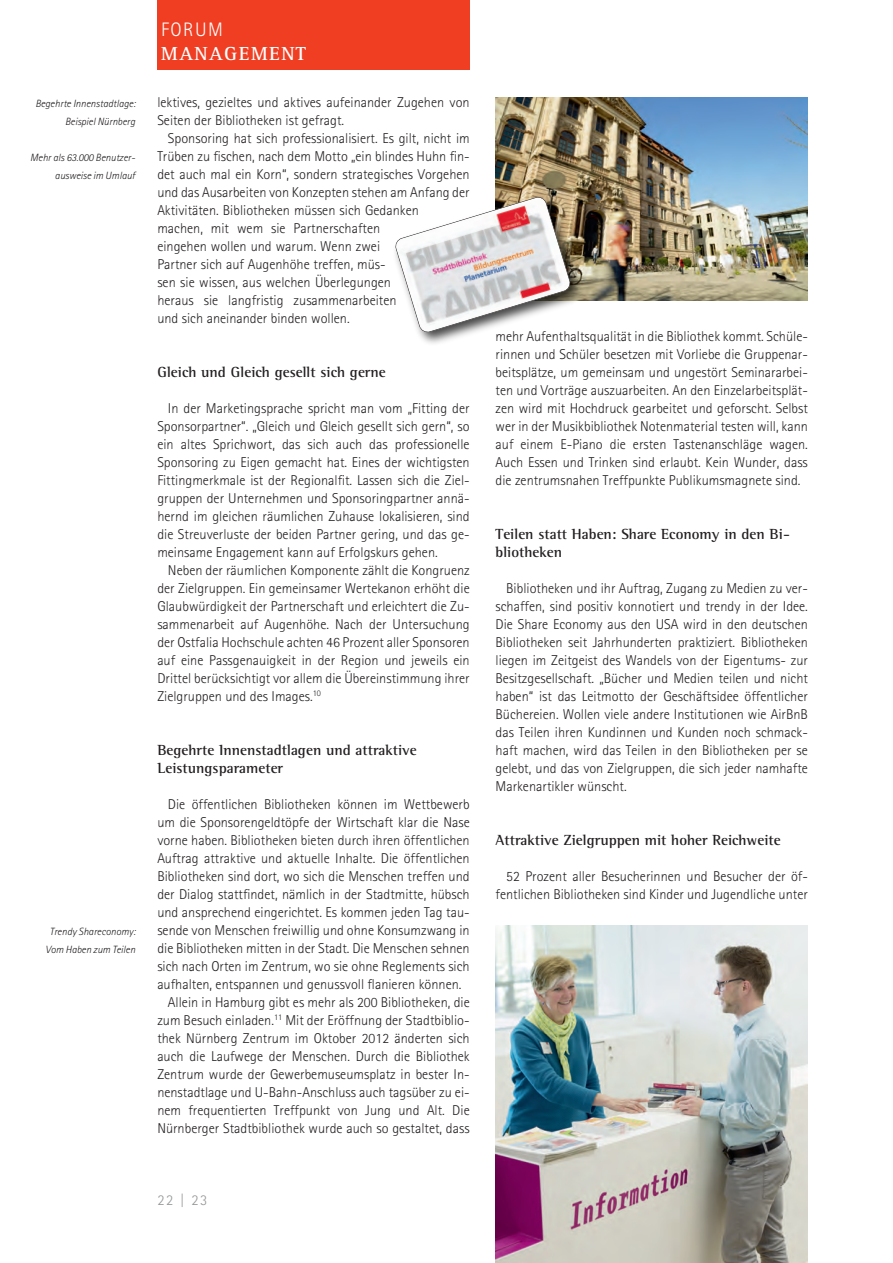
<style>
.page{position:relative;width:893px;height:1263px;background:#fff}
.page>*{position:absolute;margin:0;border:0;box-sizing:border-box;transform-origin:0 0}
.t1{font:700 19.5px "Rotis Serif Std";letter-spacing:.075em;color:#fff}
.t2{font:300 19.5px "Rotis Sans Serif Std";letter-spacing:.075em;color:#fff}
.t3{font:700 15px/18px "Rotis Semi Serif Std";color:#231f20}
.t4{font:300 15px "Rotis Sans Serif Std";color:#939598}
.t5{font:300 14.25px/18px "Rotis Sans Serif Std";color:#231f20;text-align:justify}
.t6{font:italic 300 10.5px/18px "Rotis Sans Serif Std";color:#231f20;text-align:right}
</style>
<div class="page">
<div style="left:157px;top:0;width:313px;height:69px;background:#ef3e22"></div>
<img style="left:495px;top:925px;width:313px;height:338px">
<img style="left:495px;top:97px;width:313px;height:203px">
<img style="left:419px;top:185px;width:175px;height:159px">
<svg style="left:395px;top:196px;width:176px;height:137px"></svg>
<p class="t6" style="left:35px;top:96px;width:101px">Begehrte Innenstadtlage:<br>Beispiel Nürnberg</p>
<p class="t6" style="left:30px;top:150px;width:106px">Mehr als 63.000 Benutzer&shy;ausweise im Umlauf</p>
<p class="t6" style="left:45px;top:924px;width:91px;text-align:center">Trendy Shareconomy:<br>Vom Haben zum Teilen</p>
<h1 class="t2" style="left:161px;top:23px;width:63px">FORUM</h1>
<h1 class="t1" style="left:161px;top:47px;width:146px">MANAGEMENT</h1>
<p class="t5" style="left:157px;top:95px;width:314px">lektives, gezieltes und aktives aufeinander Zugehen von<br>Seiten der Bibliotheken ist gefragt.</p>
<p class="t5" style="left:157px;top:131px;width:314px;text-align:left;text-indent:11px">Sponsoring hat sich professionalisiert. Es gilt, nicht im Trüben zu fischen, nach dem Motto „ein blindes Huhn fin&shy;det auch mal ein Korn“, sondern strategisches Vorgehen und das Ausarbeiten von Konzepten stehen am Anfang der Aktivitäten. Bibliotheken müssen sich Gedanken<br>machen, mit wem sie Partnerschaften<br>eingehen wollen und warum. Wenn zwei<br>Partner sich auf Augenhöhe treffen, müs-<br>sen sie wissen, aus welchen Überlegungen<br>heraus sie langfristig zusammenarbeiten<br>und sich aneinander binden wollen.</p>
<p class="t3" style="left:157px;top:364px;width:230px">Gleich und Gleich gesellt sich gerne</p>
<p class="t5" style="left:157px;top:401px;width:314px;text-indent:11px">In der Marketingsprache spricht man vom „Fitting der Sponsorpartner“. „Gleich und Gleich gesellt sich gern“, so ein altes Sprichwort, das sich auch das professionelle Sponsoring zu Eigen gemacht hat. Eines der wichtigsten Fittingmerkmale ist der Regionalfit. Lassen sich die Ziel&shy;gruppen der Unternehmen und Sponsoringpartner annä&shy;hernd im gleichen räumlichen Zuhause lokalisieren, sind die Streuverluste der beiden Partner gering, und das ge&shy;meinsame Engagement kann auf Erfolgskurs gehen.</p>
<p class="t5" style="left:157px;top:563px;width:314px;text-indent:11px">Neben der räumlichen Komponente zählt die Kongruenz der Zielgruppen. Ein gemeinsamer Wertekanon erhöht die Glaubwürdigkeit der Partnerschaft und erleichtert die Zu&shy;sammenarbeit auf Augenhöhe. Nach der Untersuchung der Ostfalia Hochschule achten 46 Prozent aller Sponsoren auf eine Passgenauigkeit in der Region und jeweils ein Drittel berücksichtigt vor allem die Übereinstimmung ihrer Zielgruppen und des Images.<sup>10</sup></p>
<p class="t3" style="left:157px;top:742px;width:261px">Begehrte Innenstadtlagen und attraktive<br>Leistungsparameter</p>
<p class="t5" style="left:168px;top:797px;width:303px">Die öffentlichen Bibliotheken können im Wettbewerb</p>
<p class="t5" style="left:157px;top:815px;width:314px">um die Sponsorengeldtöpfe der Wirtschaft klar die Nase</p>
<p class="t5" style="left:157px;top:833px;width:314px">vorne haben. Bibliotheken bieten durch ihren öffentlichen</p>
<p class="t5" style="left:157px;top:851px;width:314px">Auftrag attraktive und aktuelle Inhalte. Die öffentlichen</p>
<p class="t5" style="left:157px;top:869px;width:314px">Bibliotheken sind dort, wo sich die Menschen treffen und</p>
<p class="t5" style="left:157px;top:887px;width:314px">der Dialog stattfindet, nämlich in der Stadtmitte, hübsch</p>
<p class="t5" style="left:157px;top:905px;width:314px">und ansprechend eingerichtet. Es kommen jeden Tag tau-</p>
<p class="t5" style="left:157px;top:923px;width:314px">sende von Menschen freiwillig und ohne Konsumzwang in</p>
<p class="t5" style="left:157px;top:941px;width:314px">die Bibliotheken mitten in der Stadt. Die Menschen sehnen</p>
<p class="t5" style="left:157px;top:959px;width:314px">sich nach Orten im Zentrum, wo sie ohne Reglements sich</p>
<p class="t5" style="left:157px;top:977px;width:306px">aufhalten, entspannen und genussvoll flanieren können.</p>
<p class="t5" style="left:168px;top:995px;width:303px">Allein in Hamburg gibt es mehr als 200 Bibliotheken, die</p>
<p class="t5" style="left:157px;top:1013px;width:314px">zum Besuch einladen.<sup>11</sup> Mit der Eröffnung der Stadtbiblio-</p>
<p class="t5" style="left:157px;top:1031px;width:314px">thek Nürnberg Zentrum im Oktober 2012 änderten sich</p>
<p class="t5" style="left:157px;top:1049px;width:314px">auch die Laufwege der Menschen. Durch die Bibliothek</p>
<p class="t5" style="left:157px;top:1067px;width:314px">Zentrum wurde der Gewerbemuseumsplatz in bester In-</p>
<p class="t5" style="left:157px;top:1085px;width:314px">nenstadtlage und U-Bahn-Anschluss auch tagsüber zu ei-</p>
<p class="t5" style="left:157px;top:1103px;width:314px">nem frequentierten Treffpunkt von Jung und Alt. Die</p>
<p class="t5" style="left:157px;top:1121px;width:314px">Nürnberger Stadtbibliothek wurde auch so gestaltet, dass</p>
<p class="t4" style="left:157px;top:1195px;width:52px">22 | 23</p>
<p class="t5" style="left:496px;top:329px;width:314px">mehr Aufenthaltsqualität in die Bibliothek kommt. Schüle&shy;rinnen und Schüler besetzen mit Vorliebe die Gruppenar&shy;beitsplätze, um gemeinsam und ungestört Seminararbei&shy;ten und Vorträge auszuarbeiten. An den Einzelarbeitsplät&shy;zen wird mit Hochdruck gearbeitet und geforscht. Selbst wer in der Musikbibliothek Notenmaterial testen will, kann auf einem E-Piano die ersten Tastenanschläge wagen.<br>Auch Essen und Trinken sind erlaubt. Kein Wunder, dass die zentrumsnahen Treffpunkte Publikumsmagnete sind.</p>
<p class="t3" style="left:496px;top:526px;width:296px">Teilen statt Haben: Share Economy in den Bi&shy;bliotheken</p>
<p class="t5" style="left:496px;top:581px;width:314px;text-indent:11px">Bibliotheken und ihr Auftrag, Zugang zu Medien zu ver&shy;schaffen, sind positiv konnotiert und trendy in der Idee.<br>Die Share Economy aus den USA wird in den deutschen Bibliotheken seit Jahrhunderten praktiziert. Bibliotheken liegen im Zeitgeist des Wandels von der Eigentums- zur Besitzgesellschaft. „Bücher und Medien teilen und nicht haben“ ist das Leitmotto der Geschäftsidee öffentlicher Büchereien. Wollen viele andere Institutionen wie AirBnB das Teilen ihren Kundinnen und Kunden noch schmack&shy;haft machen, wird das Teilen in den Bibliotheken per se gelebt, und das von Zielgruppen, die sich jeder namhafte Markenartikler wünscht.</p>
<p class="t3" style="left:496px;top:832px;width:287px">Attraktive Zielgruppen mit hoher Reichweite</p>
<p class="t5" style="left:496px;top:869px;width:314px;text-align:right">52 Prozent aller Besucherinnen und Besucher der öf&shy;fentlichen Bibliotheken sind Kinder und Jugendliche unter</p>
</div>
